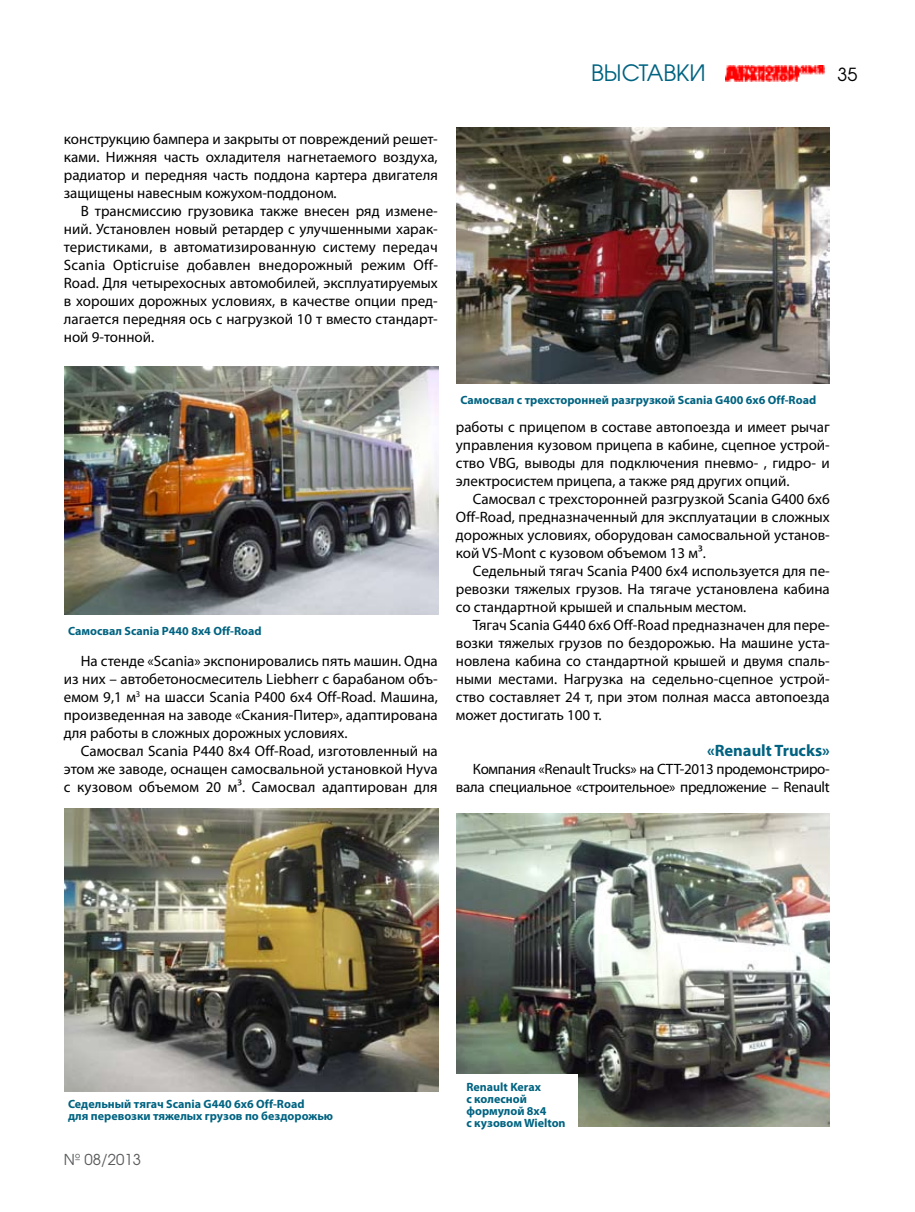
<style>
.page{position:relative;width:915px;height:1212px;background:#fff}
.page>*{position:absolute;margin:0;border:0;box-sizing:border-box;transform-origin:0 0}
.t1{font:22.5px "AG Avalanche C";color:#006381}
.t2{font:18px "AG Avalanche C";color:#000}
.t3{font:700 16.5px "Myriad Pro";color:#006381}
.t4{font:15px/18px "Myriad Pro";color:#000;text-align:justify}
.t5{font:15px/18px "Myriad Pro";letter-spacing:-.02em;color:#000;text-align:right}
.t6{font:15px "AG Avalanche C";color:#58595b}
.t7{font:700 12px/12px "Myriad Pro";color:#006381}
</style>
<div class="page">
<img style="left:725px;top:65px;width:99px;height:17px">
<img style="left:65px;top:367px;width:373px;height:247px">
<img style="left:65px;top:808px;width:373px;height:284px">
<img style="left:456px;top:128px;width:373px;height:256px">
<img style="left:456px;top:813px;width:373px;height:314px">
<div style="left:453px;top:1074px;width:125px;height:67px;background:#fff"></div>
<p class="t4" style="left:64px;top:130px;width:375px">конструкцию бампера и закрыты от повреждений решет&shy;ками. Нижняя часть охладителя нагнетаемого воздуха, радиатор и передняя часть поддона картера двигателя защищены навесным кожухом-поддоном.</p>
<p class="t4" style="left:64px;top:202px;width:375px;text-indent:17px">В трансмиссию грузовика также внесен ряд измене&shy;ний. Установлен новый ретардер с улучшенными харак&shy;теристиками, в автоматизированную систему передач Scania Opticruise добавлен внедорожный режим Off-Road. Для четырехосных автомобилей, эксплуатируемых в хороших дорожных условиях, в качестве опции пред&shy;лагается передняя ось с нагрузкой 10 т вместо стандарт&shy;ной 9-тонной.</p>
<h1 class="t1" style="left:590px;top:59px;width:116px">ВЫСТАВКИ</h1>
<p class="t2" style="left:837px;top:63px;width:21px">35</p>
<p class="t7" style="left:68px;top:625px;width:195px">Самосвал Scania P440 8х4 Off-Road</p>
<p class="t4" style="left:64px;top:652px;width:375px;text-indent:17px">На стенде «Scania» экспонировались пять машин. Одна из них – автобетоносмеситель Liebherr с барабаном объ&shy;емом 9,1 м<sup>3</sup> на шасси Scania P400 6х4 Off-Road. Машина, произведенная на заводе «Скания-Питер», адаптирована для работы в сложных дорожных условиях.</p>
<p class="t4" style="left:64px;top:742px;width:375px;text-indent:17px">Самосвал Scania P440 8х4 Off-Road, изготовленный на этом же заводе, оснащен самосвальной установкой Hyva с кузовом объемом 20 м³. Самосвал адаптирован для</p>
<p class="t7" style="left:460px;top:393px;width:357px">Самосвал с трехсторонней разгрузкой Scania G400 6х6 Off-Road</p>
<p class="t4" style="left:455px;top:418px;width:375px">работы с прицепом в составе автопоезда и имеет рычаг управления кузовом прицепа в кабине, сцепное устрой&shy;ство VBG, выводы для подключения пневмо- , гидро- и электросистем прицепа, а также ряд других опций.</p>
<p class="t4" style="left:455px;top:490px;width:375px;text-indent:17px">Самосвал с трехсторонней разгрузкой Scania G400 6х6<br>Off-Road, предназначенный для эксплуатации в сложных дорожных условиях, оборудован самосвальной установ&shy;кой VS-Mont с кузовом объемом 13 м³.</p>
<p class="t4" style="left:455px;top:562px;width:375px;text-indent:17px">Седельный тягач Scania P400 6х4 используется для пе&shy;ревозки тяжелых грузов. На тягаче установлена кабина со стандартной крышей и спальным местом.</p>
<p class="t4" style="left:455px;top:616px;width:375px;text-indent:17px">Тягач Scania G440 6х6 Off-Road предназначен для пере&shy;возки тяжелых грузов по бездорожью. На машине уста&shy;новлена кабина со стандартной крышей и двумя спаль&shy;ными местами. Нагрузка на седельно-сцепное устрой&shy;ство составляет 24 т, при этом полная масса автопоезда может достигать 100 т.</p>
<p class="t3" style="left:706px;top:740px;width:124px">«Renault Trucks»</p>
<p class="t5" style="left:455px;top:760px;width:375px">Компания «Renault Trucks» на СТТ-2013 продемонстриро&shy;вала специальное «строительное» предложение – Renault</p>
<p class="t7" style="left:68px;top:1098px;width:266px">Седельный тягач Scania G440 6х6 Off-Road<br>для перевозки тяжелых грузов по бездорожью</p>
<p class="t6" style="left:64px;top:1150px;width:79px">№ 08/2013</p>
<p class="t7" style="left:466px;top:1080px;width:101px">Renault Kerax<br>с колесной формулой 8х4<br>с кузовом Wielton</p>
</div>
